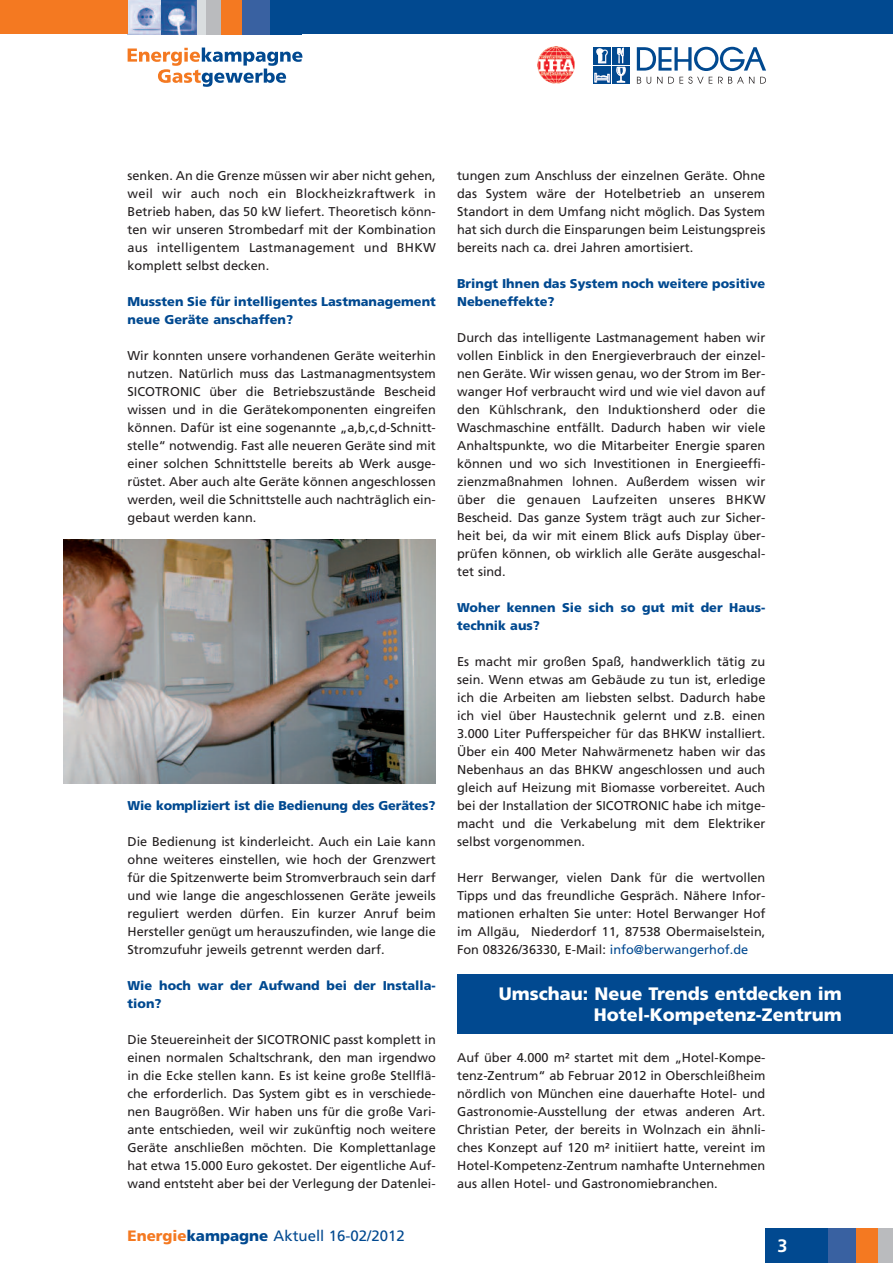
<style>
.page{position:relative;width:893px;height:1263px;background:#fff}
.page>*{position:absolute;margin:0;border:0;box-sizing:border-box;transform-origin:0 0}
.t1{font:900 18px/21px "Frutiger";color:#fff;text-align:right}
.t2{font:700 18px "Frutiger";color:#fff}
.t3{font:15px "Frutiger";color:#014990}
.t4{font:12.75px/18px "Frutiger";color:#231f20;text-align:justify}
.t5{font:900 12.75px/18px "Frutiger";color:#014990}
.s1{font-weight:900;color:#f47921}
.s2{font-weight:900}
.s3{color:#014990}
</style>
<div class="page">
<div style="left:593px;top:47px;width:18px;height:18px;background:#014990"></div>
<div style="left:612px;top:47px;width:18px;height:18px;background:#014990"></div>
<div style="left:593px;top:66px;width:18px;height:18px;background:#014990"></div>
<svg style="left:594px;top:73px;width:16px;height:10px"></svg>
<div style="left:612px;top:66px;width:18px;height:18px;background:#014990"></div>
<svg style="left:596px;top:48px;width:12px;height:16px"></svg>
<svg style="left:616px;top:48px;width:10px;height:35px"></svg>
<svg style="left:637px;top:47px;width:129px;height:24px"></svg>
<svg style="left:637px;top:77px;width:4px;height:7px"></svg>
<svg style="left:647px;top:77px;width:4px;height:7px"></svg>
<svg style="left:657px;top:77px;width:5px;height:7px"></svg>
<svg style="left:668px;top:77px;width:44px;height:7px"></svg>
<svg style="left:718px;top:77px;width:36px;height:7px"></svg>
<svg style="left:760px;top:77px;width:6px;height:7px"></svg>
<img style="left:537px;top:46px;width:38px;height:38px">
<img style="left:128px;top:0;width:34px;height:34px">
<img style="left:162px;top:0;width:35px;height:34px">
<div style="left:202px;top:0;width:99px;height:34px;background:#014990"></div>
<div style="left:197px;top:0;width:10px;height:34px;background:#d9dddf"></div>
<div style="left:206px;top:0;width:15px;height:34px;background:#babbbe"></div>
<div style="left:221px;top:0;width:22px;height:34px;background:#f47921"></div>
<div style="left:242px;top:0;width:28px;height:34px;background:#3961a1"></div>
<svg style="left:128px;top:48px;width:174px;height:39px"></svg>
<div style="left:0;top:0;width:128px;height:34px;background:#f47921"></div>
<div style="left:300px;top:0;width:593px;height:34px;background:#014990"></div>
<div style="left:797px;top:1229px;width:96px;height:34px;background:#014990"></div>
<hr style="left:892px;top:1229px;width:1px;height:34px;background:#d9dddf">
<div style="left:878px;top:1229px;width:14px;height:34px;background:#babbbe"></div>
<div style="left:856px;top:1229px;width:22px;height:34px;background:#f47921"></div>
<div style="left:829px;top:1229px;width:27px;height:34px;background:#3961a1"></div>
<div style="left:765px;top:1229px;width:34px;height:34px;background:#014990"></div>
<div style="left:457px;top:975px;width:436px;height:59px;background:#014990"></div>
<img style="left:64px;top:539px;width:372px;height:244px">
<p class="t4" style="left:128px;top:167px;width:310px">senken. An die Grenze müssen wir aber nicht gehen, weil wir auch noch ein Blockheizkraftwerk in Betrieb haben, das 50 kW liefert. Theoretisch könn&shy;ten wir unseren Strombedarf mit der Kombination aus intelligentem Lastmanagement und BHKW komplett selbst decken.</p>
<p class="t5" style="left:128px;top:293px;width:310px">Mussten Sie für intelligentes Lastmanagement neue Geräte anschaffen?</p>
<p class="t4" style="left:128px;top:347px;width:310px">Wir konnten unsere vorhandenen Geräte weiterhin nutzen. Natürlich muss das Lastmanagmentsystem SICOTRONIC über die Betriebszustände Bescheid wissen und in die Gerätekomponenten eingreifen können. Dafür ist eine sogenannte „a,b,c,d-Schnitt&shy;stelle“ notwendig. Fast alle neueren Geräte sind mit einer solchen Schnittstelle bereits ab Werk ausge&shy;rüstet. Aber auch alte Geräte können angeschlossen werden, weil die Schnittstelle auch nachträglich ein&shy;gebaut werden kann.</p>
<p class="t5" style="left:128px;top:797px;width:309px">Wie kompliziert ist die Bedienung des Gerätes?</p>
<p class="t4" style="left:128px;top:833px;width:310px">Die Bedienung ist kinderleicht. Auch ein Laie kann ohne weiteres einstellen, wie hoch der Grenzwert für die Spitzenwerte beim Stromverbrauch sein darf und wie lange die angeschlossenen Geräte jeweils reguliert werden dürfen. Ein kurzer Anruf beim Hersteller genügt um herauszufinden, wie lange die Stromzufuhr jeweils getrennt werden darf.</p>
<p class="t5" style="left:128px;top:977px;width:310px">Wie hoch war der Aufwand bei der Installa&shy;tion?</p>
<p class="t4" style="left:127px;top:1031px;width:310px">Die Steuereinheit der SICOTRONIC passt komplett in einen normalen Schaltschrank, den man irgendwo in die Ecke stellen kann. Es ist keine große Stellflä&shy;che erforderlich. Das System gibt es in verschiede&shy;nen Baugrößen. Wir haben uns für die große Vari&shy;ante entschieden, weil wir zukünftig noch weitere Geräte anschließen möchten. Die Komplettanlage hat etwa 15.000 Euro gekostet. Der eigentliche Auf&shy;wand entsteht aber bei der Verlegung der Datenlei-</p>
<p class="t3" style="left:128px;top:1229px;width:279px"><span class="s1">Energie</span><span class="s2">kampagne</span> Aktuell 16-02/2012</p>
<p class="t4" style="left:457px;top:167px;width:310px">tungen zum Anschluss der einzelnen Geräte. Ohne das System wäre der Hotelbetrieb an unserem Standort in dem Umfang nicht möglich. Das System hat sich durch die Einsparungen beim Leistungspreis bereits nach ca. drei Jahren amortisiert.</p>
<p class="t5" style="left:457px;top:275px;width:310px">Bringt Ihnen das System noch weitere positive<br>Nebeneffekte?</p>
<p class="t4" style="left:457px;top:329px;width:310px">Durch das intelligente Lastmanagement haben wir vollen Einblick in den Energieverbrauch der einzel&shy;nen Geräte. Wir wissen genau, wo der Strom im Ber&shy;wanger Hof verbraucht wird und wie viel davon auf den Kühlschrank, den Induktionsherd oder die Waschmaschine entfällt. Dadurch haben wir viele Anhaltspunkte, wo die Mitarbeiter Energie sparen können und wo sich Investitionen in Energieeffi&shy;zienzmaßnahmen lohnen. Außerdem wissen wir über die genauen Laufzeiten unseres BHKW Bescheid. Das ganze System trägt auch zur Sicher&shy;heit bei, da wir mit einem Blick aufs Display über&shy;prüfen können, ob wirklich alle Geräte ausgeschal&shy;tet sind.</p>
<p class="t5" style="left:457px;top:599px;width:310px">Woher kennen Sie sich so gut mit der Haus&shy;technik aus?</p>
<p class="t4" style="left:457px;top:653px;width:310px">Es macht mir großen Spaß, handwerklich tätig zu sein. Wenn etwas am Gebäude zu tun ist, erledige ich die Arbeiten am liebsten selbst. Dadurch habe ich viel über Haustechnik gelernt und z.B. einen 3.000 Liter Pufferspeicher für das BHKW installiert.<br>Über ein 400 Meter Nahwärmenetz haben wir das Nebenhaus an das BHKW angeschlossen und auch gleich auf Heizung mit Biomasse vorbereitet. Auch bei der Installation der SICOTRONIC habe ich mitge&shy;macht und die Verkabelung mit dem Elektriker selbst vorgenommen.</p>
<p class="t4" style="left:457px;top:869px;width:310px">Herr Berwanger, vielen Dank für die wertvollen Tipps und das freundliche Gespräch. Nähere Infor&shy;mationen erhalten Sie unter: Hotel Berwanger Hof im Allgäu, Niederdorf 11, 87538 Obermaiselstein, Fon 08326/36330, E-Mail: <span class="s3">info@berwangerhof.de</span></p>
<h1 class="t1" style="left:499px;top:985px;width:345px">Umschau: Neue Trends entdecken im<br>Hotel-Kompetenz-Zentrum</h1>
<p class="t4" style="left:457px;top:1049px;width:310px">Auf über 4.000 m² startet mit dem „Hotel-Kompe&shy;tenz-Zentrum“ ab Februar 2012 in Oberschleißheim nördlich von München eine dauerhafte Hotel- und Gastronomie-Ausstellung der etwas anderen Art.<br>Christian Peter, der bereits in Wolnzach ein ähnli&shy;ches Konzept auf 120 m² initiiert hatte, vereint im Hotel-Kompetenz-Zentrum namhafte Unternehmen aus allen Hotel- und Gastronomiebranchen.</p>
<h1 class="t2" style="left:777px;top:1238px;width:12px">3</h1>
</div>
